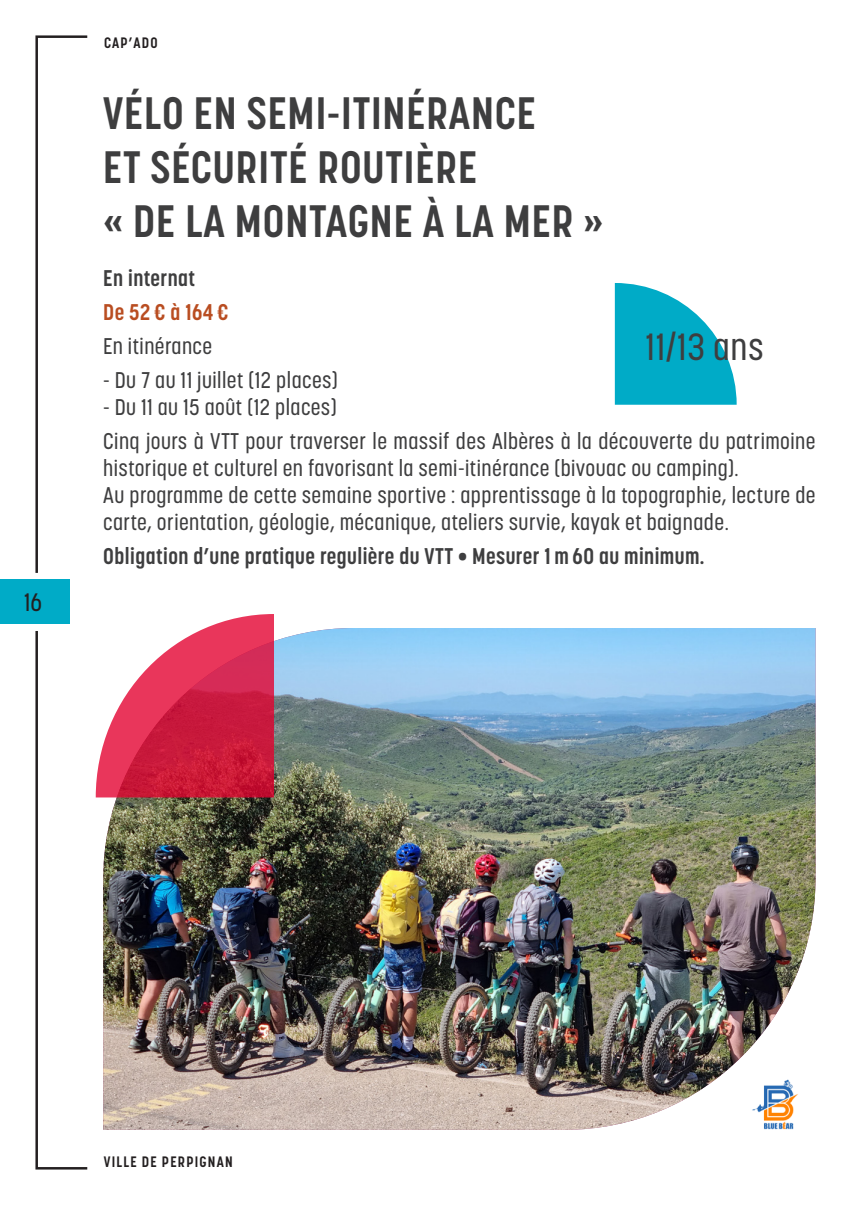
<style>
.page{position:relative;width:851px;height:1205px;background:#fff}
.page>*{position:absolute;margin:0;border:0;box-sizing:border-box;transform-origin:0 0}
.Sous-titre{font:700 45px "Korolev Condensed";letter-spacing:.02em;color:#3e3e3f}
.Age{font:500 37.5px "Korolev Condensed";letter-spacing:.02em;color:#3e3e3f}
.t1{font:500 25px "Korolev Condensed";color:#231f20}
.courant_activités{font:500 22.5px/27px "Korolev Condensed";letter-spacing:.02em;color:#3e3e3f}
.courant_activités-2{font:700 22.5px "Korolev Condensed";letter-spacing:.02em;color:#3e3e3f}
.courant_activités-3{font:700 22.5px "Korolev Condensed";letter-spacing:.02em;color:#b94d21}
.t2{font:700 15px "Korolev Condensed";letter-spacing:.08em;color:#231f20}
</style>
<div class="page">
<div style="left:0;top:580px;width:69px;height:44px;background:#00abc7"></div>
<svg style="left:35px;top:35px;width:53px;height:538px"></svg>
<svg style="left:35px;top:631px;width:53px;height:539px"></svg>
<svg style="left:614px;top:283px;width:122px;height:122px"></svg>
<img style="left:103px;top:628px;width:712px;height:502px">
<svg style="left:96px;top:614px;width:178px;height:183px"></svg>
<img style="left:750px;top:1077px;width:55px;height:53px">
<p class="t1" style="left:24px;top:587px;width:19px">16</p>
<p class="t2" style="left:104px;top:33px;width:55px">CAP’ADO</p>
<p class="Sous-titre" style="left:103px;top:87px;width:434px">VÉLO EN SEMI-ITINÉRANCE</p>
<p class="Sous-titre" style="left:103px;top:141px;width:375px">ET SÉCURITÉ ROUTIÈRE</p>
<p class="Sous-titre" style="left:103px;top:195px;width:501px">« DE LA MONTAGNE À LA MER »</p>
<p class="courant_activités-2" style="left:103px;top:264px;width:94px">En internat</p>
<p class="courant_activités-3" style="left:103px;top:299px;width:126px">De 52 € à 164 €</p>
<p class="courant_activités" style="left:103px;top:332px;width:111px">En itinérance</p>
<p class="courant_activités" style="left:103px;top:366px;width:236px">- Du 7 au 11 juillet (12 places)</p>
<p class="courant_activités" style="left:103px;top:393px;width:235px">- Du 11 au 15 août (12 places)</p>
<p class="courant_activités" style="left:103px;top:428px;width:713px">Cinq jours à VTT pour traverser le massif des Albères à la découverte du patrimoine historique et culturel en favorisant la semi-itinérance (bivouac ou camping).</p>
<p class="courant_activités" style="left:103px;top:482px;width:713px">Au programme de cette semaine sportive : apprentissage à la topographie, lecture de carte, orientation, géologie, mécanique, ateliers survie, kayak et baignade.</p>
<p class="courant_activités-2" style="left:103px;top:543px;width:602px">Obligation d’une pratique regulière du VTT • Mesurer 1 m 60 au minimum.</p>
<p class="Age" style="left:645px;top:325px;width:120px">11/13 ans</p>
<p class="t2" style="left:104px;top:1153px;width:130px">VILLE DE PERPIGNAN</p>
</div>
